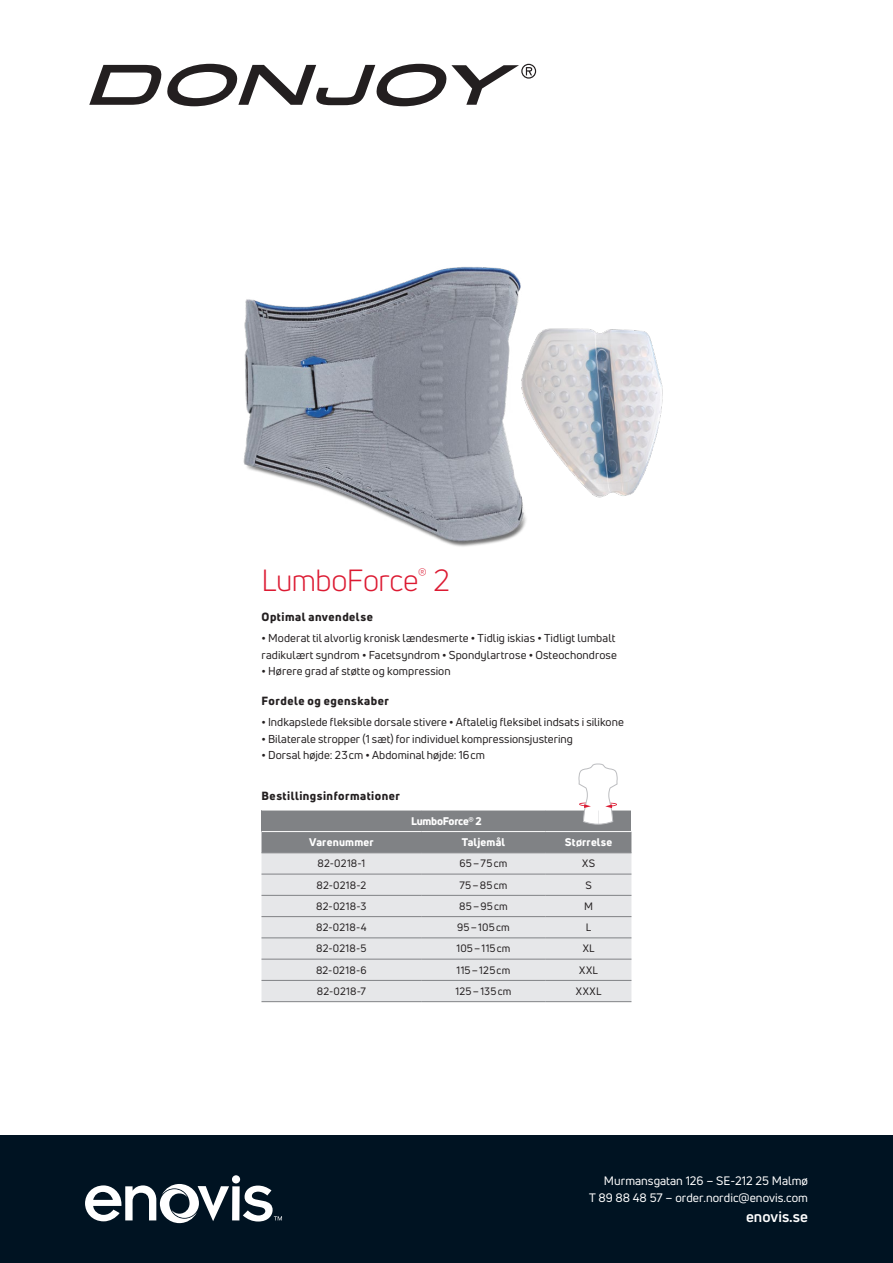
<style>
.page{position:relative;width:893px;height:1263px;background:#fff}
.page>*{position:absolute;margin:0;border:0;box-sizing:border-box;transform-origin:0 0}
.t1{font:30px "Uni Neue";letter-spacing:-.015em;color:#dc1a32}
.t2{font:700 15px "Uni Neue";color:#fff}
.t3{font:12px/16.5px "Uni Neue";color:#fff;text-align:right}
.t4{font:800 11.7px "Uni Neue";letter-spacing:.04em;color:#231f20}
.t5{font:11.25px/16.5px "Uni Neue";letter-spacing:.01em;color:#231f20}
.t6{font:800 10.8px "Uni Neue";letter-spacing:.02em;color:#fff}
.t7{font:800 10.8px "Uni Neue";letter-spacing:-.02em;color:#fff}
.t8{font:10.5px "Uni Neue";letter-spacing:.02em;color:#231f20}
.s1{font-weight:700}
</style>
<div class="page">
<img style="left:243px;top:267px;width:283px;height:280px">
<img style="left:518px;top:320px;width:145px;height:186px">
<div style="left:261px;top:810px;width:370px;height:21px;background:#808285"></div>
<div style="left:261px;top:832px;width:370px;height:20px;background:#808285"></div>
<div style="left:261px;top:853px;width:370px;height:148px;background:#e6e7e9"></div>
<hr style="left:261px;top:810px;width:160px;height:1px;background:#fff">
<hr style="left:421px;top:810px;width:125px;height:1px;background:#fff">
<hr style="left:546px;top:810px;width:85px;height:1px;background:#fff">
<hr style="left:261px;top:874px;width:160px;height:1px;background:#808285">
<hr style="left:261px;top:895px;width:160px;height:1px;background:#808285">
<hr style="left:261px;top:916px;width:160px;height:1px;background:#808285">
<hr style="left:261px;top:938px;width:160px;height:1px;background:#808285">
<hr style="left:261px;top:959px;width:160px;height:1px;background:#808285">
<hr style="left:261px;top:980px;width:160px;height:1px;background:#808285">
<hr style="left:261px;top:1001px;width:160px;height:1px;background:#808285">
<hr style="left:421px;top:874px;width:125px;height:1px;background:#808285">
<hr style="left:546px;top:874px;width:85px;height:1px;background:#808285">
<hr style="left:421px;top:895px;width:125px;height:1px;background:#808285">
<hr style="left:546px;top:895px;width:85px;height:1px;background:#808285">
<hr style="left:421px;top:916px;width:125px;height:1px;background:#808285">
<hr style="left:546px;top:916px;width:85px;height:1px;background:#808285">
<hr style="left:421px;top:938px;width:125px;height:1px;background:#808285">
<hr style="left:546px;top:938px;width:85px;height:1px;background:#808285">
<hr style="left:421px;top:959px;width:125px;height:1px;background:#808285">
<hr style="left:546px;top:959px;width:85px;height:1px;background:#808285">
<hr style="left:421px;top:980px;width:125px;height:1px;background:#808285">
<hr style="left:546px;top:980px;width:85px;height:1px;background:#808285">
<hr style="left:421px;top:1001px;width:125px;height:1px;background:#808285">
<hr style="left:546px;top:1001px;width:85px;height:1px;background:#808285">
<hr style="left:261px;top:852px;width:160px;height:1px;background:#808285">
<hr style="left:421px;top:852px;width:125px;height:1px;background:#808285">
<hr style="left:546px;top:852px;width:85px;height:1px;background:#808285">
<svg style="left:578px;top:763px;width:40px;height:62px"></svg>
<svg style="left:89px;top:64px;width:447px;height:42px"></svg>
<div style="left:0;top:1135px;width:893px;height:128px;background:#001322"></div>
<svg style="left:85px;top:1175px;width:197px;height:48px"></svg>
<h1 class="t1" style="left:261px;top:562px;width:190px">LumboForce<sup>®</sup> 2</h1>
<p class="t4" style="left:261px;top:609px;width:113px">Optimal anvendelse</p>
<p class="t5" style="left:261px;top:630px;width:357px"><span class="s1">•</span> Moderat til alvorlig kronisk lændesmerte <span class="s1">•</span> Tidlig iskias <span class="s1">•</span> Tidligt lumbalt radikulært syndrom <span class="s1">•</span> Facetsyndrom <span class="s1">•</span> Spondylartrose <span class="s1">•</span> Osteochondrose</p>
<p class="t5" style="left:261px;top:663px;width:191px"><span class="s1">•</span> Hørere grad af støtte og kompression</p>
<p class="t4" style="left:261px;top:693px;width:129px">Fordele og egenskaber</p>
<p class="t5" style="left:261px;top:714px;width:364px"><span class="s1">•</span> Indkapslede fleksible dorsale stivere <span class="s1">•</span> Aftalelig fleksibel indsats i silikone</p>
<p class="t5" style="left:261px;top:730px;width:313px"><span class="s1">•</span> Bilaterale stropper (1 sæt) for individuel kompressionsjustering</p>
<p class="t5" style="left:261px;top:747px;width:225px"><span class="s1">•</span> Dorsal højde: 23cm <span class="s1">•</span> Abdominal højde: 16cm</p>
<p class="t4" style="left:261px;top:787px;width:140px">Bestillingsinformationer</p>
<p class="t7" style="left:411px;top:814px;width:72px">LumboForce® 2</p>
<p class="t6" style="left:309px;top:835px;width:66px">Varenummer</p>
<p class="t6" style="left:462px;top:835px;width:45px">Taljemål</p>
<p class="t6" style="left:565px;top:835px;width:49px">Størrelse</p>
<p class="t8" style="left:317px;top:857px;width:49px">82-0218-1</p>
<p class="t8" style="left:460px;top:857px;width:49px">65–75cm</p>
<p class="t8" style="left:582px;top:857px;width:14px">XS</p>
<p class="t8" style="left:316px;top:878px;width:51px">82-0218-2</p>
<p class="t8" style="left:459px;top:878px;width:50px">75–85cm</p>
<p class="t8" style="left:585px;top:878px;width:8px">S</p>
<p class="t8" style="left:316px;top:900px;width:52px">82-0218-3</p>
<p class="t8" style="left:459px;top:900px;width:50px">85–95cm</p>
<p class="t8" style="left:584px;top:900px;width:10px">M</p>
<p class="t8" style="left:316px;top:921px;width:52px">82-0218-4</p>
<p class="t8" style="left:457px;top:921px;width:54px">95–105cm</p>
<p class="t8" style="left:586px;top:921px;width:7px">L</p>
<p class="t8" style="left:316px;top:942px;width:52px">82-0218-5</p>
<p class="t8" style="left:456px;top:942px;width:56px">105–115cm</p>
<p class="t8" style="left:583px;top:942px;width:13px">XL</p>
<p class="t8" style="left:316px;top:963px;width:52px">82-0218-6</p>
<p class="t8" style="left:457px;top:963px;width:55px">115–125cm</p>
<p class="t8" style="left:579px;top:963px;width:20px">XXL</p>
<p class="t8" style="left:317px;top:985px;width:51px">82-0218-7</p>
<p class="t8" style="left:456px;top:985px;width:57px">125–135cm</p>
<p class="t8" style="left:576px;top:985px;width:27px">XXXL</p>
<p class="t3" style="left:589px;top:1172px;width:220px">Murmansgatan 126 – SE-212 25 Malmø<br>T 89 88 48 57 – order.nordic@enovis.com</p>
<h2 class="t2" style="left:746px;top:1207px;width:63px">enovis.se</h2>
</div>
